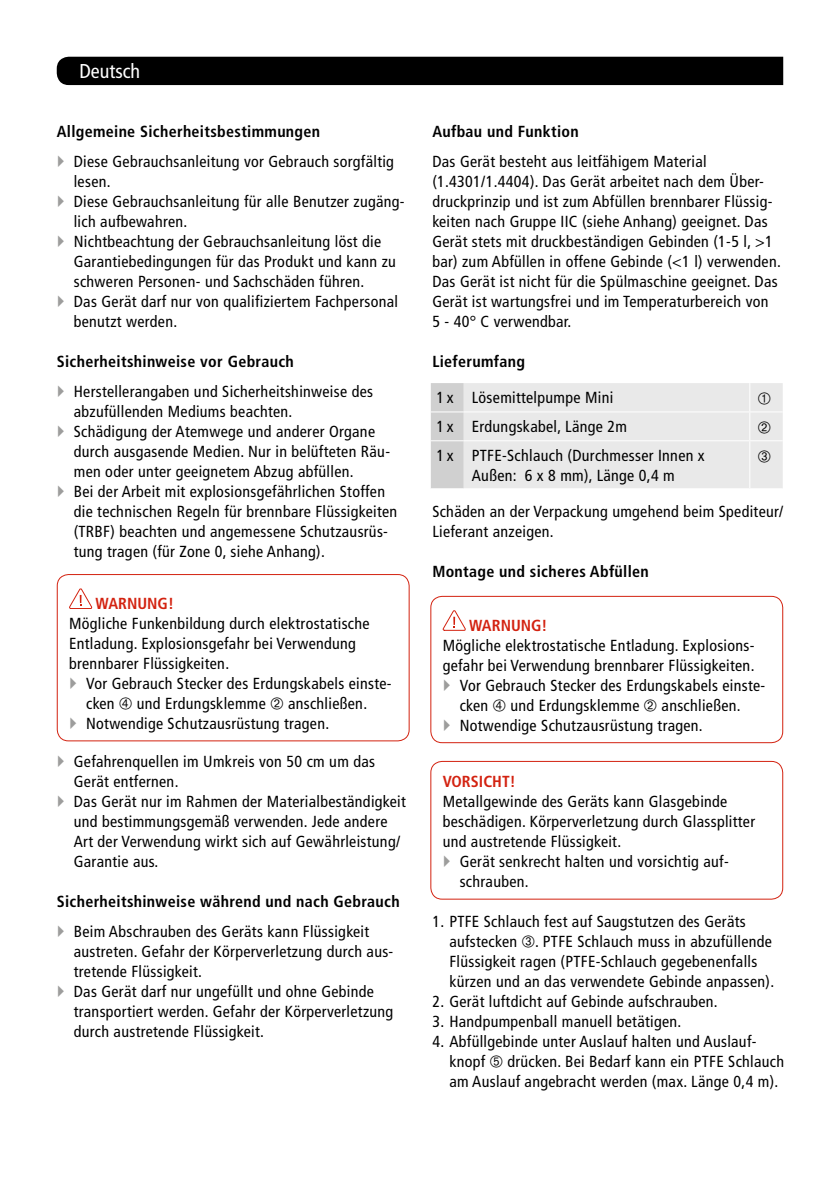
<style>
.page{position:relative;width:840px;height:1191px;background:#fff}
.page>*{position:absolute;margin:0;border:0;box-sizing:border-box;transform-origin:0 0}
.t1{font:condensed 20px "Frutiger";color:#fff}
.t2{font:condensed 16px/20px "Frutiger";letter-spacing:.02em;color:#000}
.t3{font:700 condensed 16px "Frutiger";letter-spacing:.02em;color:#000}
.t4{font:700 condensed 16px "Frutiger";color:#d32210}
</style>
<div class="page">
<div style="left:57px;top:57px;width:725px;height:28px;background:#000"></div>
<svg style="left:69px;top:588px;width:23px;height:21px"></svg>
<div style="left:57px;top:574px;width:352px;height:167px;border:1px solid #d32210;border-radius:11px"></div>
<svg style="left:442px;top:610px;width:23px;height:21px"></svg>
<div style="left:430px;top:596px;width:352px;height:147px;border:1px solid #d32210;border-radius:11px"></div>
<div style="left:430px;top:761px;width:352px;height:138px;border:1px solid #d32210;border-radius:11px"></div>
<svg style="left:431px;top:383px;width:351px;height:106px;background:#e7e7e7"></svg>
<p class="t1" style="left:79px;top:60px;width:62px">Deutsch</p>
<p class="t3" style="left:57px;top:122px;width:265px">Allgemeine Sicherheitsbestimmungen</p>
<p class="t2" style="left:74px;top:151px;width:332px">Diese Gebrauchsanleitung vor Gebrauch sorgfältig lesen.<br>Diese Gebrauchsanleitung für alle Benutzer zugäng&shy;lich aufbewahren.<br>Nichtbeachtung der Gebrauchsanleitung löst die Garantiebedingungen für das Produkt und kann zu schweren Personen- und Sachschäden führen.<br>Das Gerät darf nur von qualifiziertem Fachpersonal benutzt werden.</p>
<p class="t3" style="left:57px;top:352px;width:238px">Sicherheitshinweise vor Gebrauch</p>
<p class="t2" style="left:74px;top:381px;width:325px">Herstellerangaben und Sicherheitshinweise des abzufüllenden Mediums beachten.<br>Schädigung der Atemwege und anderer Organe durch ausgasende Medien. Nur in belüfteten Räu&shy;men oder unter geeignetem Abzug abfüllen.<br>Bei der Arbeit mit explosionsgefährlichen Stoffen die technischen Regeln für brennbare Flüssigkeiten (TRBF) beachten und angemessene Schutzausrüs&shy;tung tragen (für Zone 0, siehe Anhang).</p>
<p class="t4" style="left:95px;top:594px;width:80px">WARNUNG!</p>
<p class="t2" style="left:69px;top:613px;width:302px">Mögliche Funkenbildung durch elektrostatische<br>Entladung. Explosionsgefahr bei Verwendung brennbarer Flüssigkeiten.</p>
<p class="t2" style="left:86px;top:673px;width:307px">Vor Gebrauch Stecker des Erdungskabels einste&shy;cken</p>
<p class="t2" style="left:86px;top:693px;width:282px;text-indent:202px">anschließen.<br>Notwendige Schutzausrüstung tragen.</p>
<p class="t2" style="left:74px;top:751px;width:333px">Gefahrenquellen im Umkreis von 50 cm um das Gerät entfernen.<br>Das Gerät nur im Rahmen der Materialbeständigkeit und bestimmungsgemäß verwenden. Jede andere Art der Verwendung wirkt sich auf Gewährleistung/ Garantie aus.</p>
<p class="t3" style="left:57px;top:892px;width:344px">Sicherheitshinweise während und nach Gebrauch</p>
<p class="t2" style="left:74px;top:921px;width:321px">Beim Abschrauben des Geräts kann Flüssigkeit austreten. Gefahr der Körperverletzung durch aus&shy;tretende Flüssigkeit.<br>Das Gerät darf nur ungefüllt und ohne Gebinde transportiert werden. Gefahr der Körperverletzung durch austretende Flüssigkeit.</p>
<p class="t2" style="left:137px;top:693px;width:130px">und Erdungsklemme</p>
<p class="t3" style="left:432px;top:122px;width:148px">Aufbau und Funktion</p>
<p class="t2" style="left:432px;top:151px;width:350px">Das Gerät besteht aus leitfähigem Material (1.4301/1.4404). Das Gerät arbeitet nach dem Über&shy;druckprinzip und ist zum Abfüllen brennbarer Flüssig&shy;keiten nach Gruppe IIC (siehe Anhang) geeignet. Das Gerät stets mit druckbeständigen Gebinden (1-5 l, &gt;1 bar) zum Abfüllen in offene Gebinde (&lt;1 l) verwenden.<br>Das Gerät ist nicht für die Spülmaschine geeignet. Das Gerät ist wartungsfrei und im Temperaturbereich von<br>5 - 40° C verwendbar.</p>
<p class="t3" style="left:432px;top:352px;width:94px">Lieferumfang</p>
<p class="t2" style="left:436px;top:383px;width:269px;line-height:28.8px">1 x Lösemittelpumpe Mini<br>1 x Erdungskabel, Länge 2m<br>1 x PTFE-Schlauch (Durchmesser Innen x</p>
<p class="t2" style="left:471px;top:465px;width:204px">Außen: 6 x 8 mm), Länge 0,4 m</p>
<p class="t2" style="left:432px;top:501px;width:352px">Schäden an der Verpackung umgehend beim Spediteur/<br>Lieferant anzeigen.</p>
<p class="t3" style="left:432px;top:562px;width:218px">Montage und sicheres Abfüllen</p>
<p class="t4" style="left:469px;top:616px;width:80px">WARNUNG!</p>
<p class="t2" style="left:442px;top:635px;width:313px">Mögliche elektrostatische Entladung. Explosions-</p>
<p class="t2" style="left:442px;top:655px;width:313px">gefahr bei Verwendung brennbarer Flüssigkeiten.</p>
<p class="t2" style="left:459px;top:675px;width:307px">Vor Gebrauch Stecker des Erdungskabels einste-</p>
<p class="t2" style="left:459px;top:695px;width:30px">cken</p>
<p class="t2" style="left:510px;top:695px;width:130px">und Erdungsklemme</p>
<p class="t2" style="left:459px;top:695px;width:282px;text-indent:202px">anschließen.<br>Notwendige Schutzausrüstung tragen.</p>
<p class="t4" style="left:442px;top:772px;width:74px">VORSICHT!</p>
<p class="t2" style="left:442px;top:792px;width:286px">Metallgewinde des Geräts kann Glasgebinde</p>
<p class="t2" style="left:442px;top:812px;width:314px">beschädigen. Körperverletzung durch Glassplitter</p>
<p class="t2" style="left:442px;top:832px;width:180px">und austretende Flüssigkeit.</p>
<p class="t2" style="left:459px;top:852px;width:270px">Gerät senkrecht halten und vorsichtig auf-</p>
<p class="t2" style="left:459px;top:872px;width:70px">schrauben.</p>
<p class="t2" style="left:449px;top:911px;width:326px;text-indent:-17px">1. PTFE Schlauch fest auf Saugstutzen des Geräts aufstecken . PTFE Schlauch muss in abzufüllende Flüssigkeit ragen (PTFE-Schlauch gegebenenfalls kürzen und an das verwendete Gebinde anpassen).</p>
<p class="t2" style="left:432px;top:991px;width:287px">2. Gerät luftdicht auf Gebinde aufschrauben.</p>
<p class="t2" style="left:432px;top:1011px;width:250px">3. Handpumpenball manuell betätigen.</p>
<p class="t2" style="left:449px;top:1031px;width:308px;text-indent:-17px">4. Abfüllgebinde unter Auslauf halten und Auslauf&shy;knopf</p>
<p class="t2" style="left:449px;top:1051px;width:336px;text-indent:58px">drücken. Bei Bedarf kann ein PTFE Schlauch am Auslauf angebracht werden (max. Länge 0,4 m).</p>
</div>
